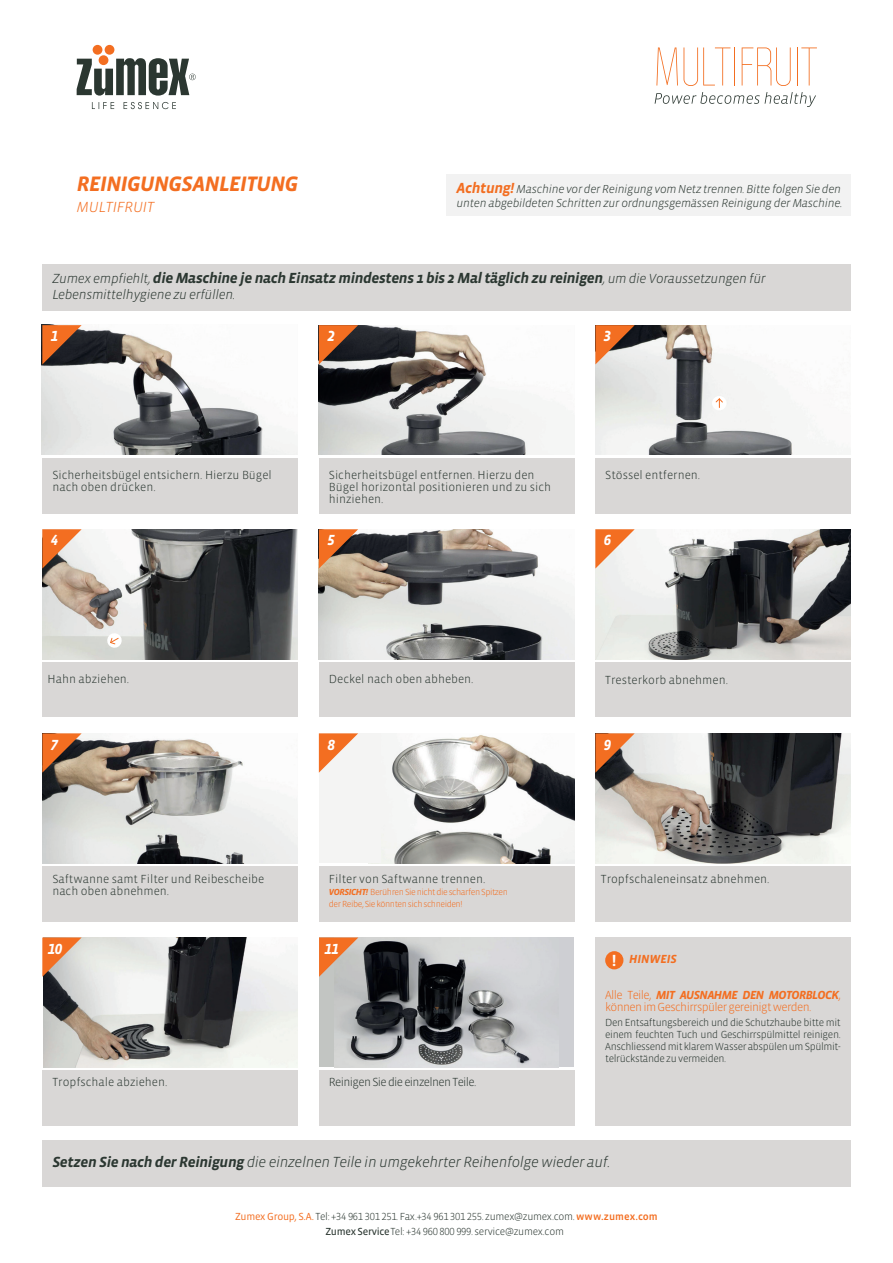
<style>
.page{position:relative;width:893px;height:1263px;background:#fff}
.page>*{position:absolute;margin:0;border:0;box-sizing:border-box;transform-origin:0 0}
.t1{font:italic 700 21.45px "Vista Sans";letter-spacing:-.025em;color:#f36e21}
.t2{font:700 16.5px "Vista Sans";color:#fff}
.t3{font:italic 700 15px "Vista Sans";letter-spacing:-.025em;color:#2b3731}
.t4{font:italic 300 15px "Vista Sans";letter-spacing:-.025em;color:#2b3731}
.t5{font:15px "Vista Sans Alt Bold Ita";color:#fff}
.t6{font:italic 300 15px "Vista Sans";letter-spacing:-.01em;color:#f36e21}
.t7{font:italic 300 13.5px "Vista Sans";letter-spacing:-.025em;color:#2b3731}
.t8{font:300 12px/12px "Vista Sans";color:#2b3731}
.t9{font:300 12px/12px "Vista Sans";letter-spacing:-.05em;color:#f36e21}
.t10{font:300 12px "Vista Sans";letter-spacing:-.05em;color:#2b3731}
.t11{font:italic 700 12px "Vista Sans";letter-spacing:-.01em;color:#f36e21}
.t12{font:italic 300 11.85px "Vista Sans";letter-spacing:-.025em;color:#2b3731}
.t13{font:300 10.5px/12px "Vista Sans";letter-spacing:-.035em;color:#2b3731;text-align:justify}
.t14{font:300 9px/12px "Vista Sans";letter-spacing:-.05em;color:#f36e21}
.s1{font-weight:700;font-size:15px;color:#f36e21}
.s2{font-weight:300;font-size:13.5px}
.s3{font-weight:700;font-style:italic}
.s4{font-weight:700}
.s5{font-weight:400;color:#f36e21}
.s6{font-family:"Vista Sans Alt"}
.s7{font-family:"Vista Sans Med";font-weight:400;color:#f36e21}
.s8{font-family:"Vista Sans Reg";font-weight:400}
</style>
<div class="page">
<img style="left:42px;top:328px;width:255px;height:127px">
<img style="left:319px;top:325px;width:255px;height:130px">
<img style="left:595px;top:325px;width:256px;height:130px">
<div style="left:42px;top:458px;width:256px;height:55px;background:#d9d7d6"></div>
<img style="left:42px;top:529px;width:256px;height:130px">
<img style="left:42px;top:738px;width:256px;height:125px">
<img style="left:595px;top:529px;width:256px;height:130px">
<img style="left:319px;top:529px;width:255px;height:130px">
<img style="left:381px;top:735px;width:193px;height:128px">
<div style="left:319px;top:733px;width:62px;height:130px;background:#f4f4f3"></div>
<div style="left:482px;top:937px;width:92px;height:130px;background:#cecfd3"></div>
<div style="left:319px;top:937px;width:93px;height:130px;background:#c2c5c2"></div>
<img style="left:335px;top:937px;width:208px;height:130px">
<img style="left:595px;top:733px;width:256px;height:130px">
<img style="left:43px;top:937px;width:255px;height:130px">
<div style="left:42px;top:1140px;width:808px;height:47px;background:#d9d7d6"></div>
<div style="left:319px;top:458px;width:255px;height:55px;background:#d9d7d6"></div>
<div style="left:595px;top:458px;width:255px;height:55px;background:#d9d7d6"></div>
<div style="left:42px;top:866px;width:256px;height:55px;background:#d9d7d6"></div>
<div style="left:319px;top:866px;width:255px;height:55px;background:#d9d7d6"></div>
<div style="left:595px;top:866px;width:255px;height:55px;background:#d9d7d6"></div>
<div style="left:42px;top:1070px;width:256px;height:55px;background:#d9d7d6"></div>
<div style="left:595px;top:937px;width:256px;height:188px;background:#d9d7d6"></div>
<div style="left:319px;top:662px;width:255px;height:55px;background:#d9d7d6"></div>
<div style="left:42px;top:662px;width:256px;height:55px;background:#d9d7d6"></div>
<div style="left:595px;top:662px;width:255px;height:55px;background:#d9d7d6"></div>
<svg style="left:42px;top:325px;width:40px;height:39px;background:#884825"></svg>
<svg style="left:319px;top:325px;width:39px;height:39px;background:#95542f"></svg>
<svg style="left:595px;top:325px;width:40px;height:39px;background:#c5845f"></svg>
<svg style="left:42px;top:529px;width:40px;height:40px;background:#d99972"></svg>
<svg style="left:319px;top:529px;width:39px;height:40px;background:#be784a"></svg>
<svg style="left:595px;top:529px;width:40px;height:40px"></svg>
<svg style="left:42px;top:733px;width:40px;height:40px;background:#ad693f"></svg>
<svg style="left:319px;top:733px;width:39px;height:40px"></svg>
<svg style="left:595px;top:733px;width:40px;height:40px;background:#ad6f4b"></svg>
<svg style="left:42px;top:937px;width:40px;height:40px;background:#dd9e78"></svg>
<div style="left:319px;top:1070px;width:256px;height:55px;background:#d9d7d6"></div>
<svg style="left:319px;top:937px;width:39px;height:40px"></svg>
<div style="left:605px;top:951px;width:18px;height:18px;background:#f36e21;border-radius:50%"></div>
<div style="left:712px;top:396px;width:14px;height:14px;background:#fff;border-radius:50%"></div>
<svg style="left:716px;top:398px;width:7px;height:9px"></svg>
<svg style="left:106px;top:632px;width:17px;height:17px"></svg>
<svg style="left:77px;top:45px;width:119px;height:64px"></svg>
<div style="left:42px;top:264px;width:808px;height:46px;background:#d9d7d6"></div>
<svg style="left:656px;top:47px;width:22px;height:39px"></svg>
<svg style="left:684px;top:47px;width:46px;height:39px"></svg>
<hr style="left:734px;top:47px;width:1px;height:39px;background:#f36e21">
<svg style="left:742px;top:47px;width:49px;height:39px"></svg>
<hr style="left:797px;top:47px;width:1px;height:39px;background:#f36e21">
<svg style="left:801px;top:47px;width:16px;height:39px"></svg>
<svg style="left:655px;top:92px;width:161px;height:15px"></svg>
<div style="left:447px;top:174px;width:404px;height:41px;background:#f2f2f2"></div>
<h1 class="t1" style="left:77px;top:173px;width:223px">REINIGUNGSANLEITUNG</h1>
<p class="t12" style="left:457px;top:183px;width:386px"><span class="s1">Achtung!</span> Maschine vor der Reinigung vom Netz trennen. Bitte folgen Sie den</p>
<p class="t6" style="left:77px;top:200px;width:79px">MULTIFRUIT</p>
<p class="t12" style="left:457px;top:197px;width:387px">unten abgebildeten Schritten zur ordnungsgemässen Reinigung der Maschine.</p>
<p class="t3" style="left:52px;top:270px;width:715px"><span class="s2">Zumex empfiehlt,</span> die Maschine je nach Einsatz mindestens 1 bis 2 Mal täglich zu reinigen<span class="s2">, um die Voraussetzungen für</span></p>
<p class="t7" style="left:52px;top:288px;width:185px">Lebensmittelhygiene zu erfüllen.</p>
<p class="t5" style="left:51px;top:329px;width:9px">1</p>
<p class="t5" style="left:327px;top:329px;width:9px">2</p>
<p class="t5" style="left:604px;top:329px;width:9px">3</p>
<p class="t8" style="left:52px;top:469px;width:221px">Sicherheitsbügel entsichern. Hierzu Bügel nach oben drücken.</p>
<p class="t8" style="left:329px;top:469px;width:224px">Sicherheitsbügel entfernen. Hierzu den<br>Bügel horizontal positionieren und zu sich hinziehen.</p>
<p class="t8" style="left:605px;top:469px;width:96px">Stössel entfernen.</p>
<p class="t5" style="left:51px;top:533px;width:9px">4</p>
<p class="t5" style="left:327px;top:533px;width:9px">5</p>
<p class="t5" style="left:604px;top:533px;width:9px">6</p>
<p class="t8" style="left:48px;top:673px;width:83px">Hahn abziehen.</p>
<p class="t8" style="left:329px;top:673px;width:146px">Deckel nach oben abheben.</p>
<p class="t8" style="left:605px;top:674px;width:124px">Tresterkorb abnehmen.</p>
<p class="t5" style="left:51px;top:737px;width:9px">7</p>
<p class="t5" style="left:327px;top:737px;width:9px">8</p>
<p class="t5" style="left:604px;top:737px;width:9px">9</p>
<p class="t8" style="left:52px;top:873px;width:214px">Saftwanne samt Filter und Reibescheibe nach oben abnehmen.</p>
<p class="t8" style="left:329px;top:873px;width:158px">Filter von Saftwanne trennen.</p>
<p class="t14" style="left:329px;top:886px;width:181px"><span class="s3">VORSICHT!</span> Berühren Sie nicht die scharfen Spitzen der Reibe, Sie könnten sich schneiden!</p>
<p class="t5" style="left:48px;top:941px;width:16px">10</p>
<p class="t5" style="left:325px;top:941px;width:16px">11</p>
<p class="t8" style="left:52px;top:1076px;width:117px">Tropfschale abziehen.</p>
<p class="t10" style="left:329px;top:1075px;width:149px">Reinigen Sie die einzelnen Teile.</p>
<p class="t8" style="left:601px;top:873px;width:170px">Tropfschaleneinsatz abnehmen.</p>
<h2 class="t2" style="left:612px;top:952px;width:6px">!</h2>
<p class="t11" style="left:629px;top:953px;width:49px">HINWEIS</p>
<p class="t9" style="left:605px;top:989px;width:237px">Alle Teile, <span class="s3">MIT AUSNAHME DEN MOTORBLOCK</span>, können im Geschirrspüler gereinigt werden.</p>
<p class="t13" style="left:605px;top:1017px;width:237px">Den Entsaftungsbereich und die Schutzhaube bitte mit einem feuchten Tuch und Geschirrspülmittel reinigen.<br>Anschliessend mit klarem Wasser abspülen um Spülmit&shy;telrückstände zu vermeiden.</p>
<p class="t4" style="left:52px;top:1155px;width:560px"><span class="s4">Setzen Sie nach der Reinigung</span> die einzelnen Teile in umgekehrter Reihenfolge wieder auf.</p>
<p class="t13" style="left:235px;top:1210px;width:424px"><span class="s5">Zumex Group, S.A.</span> Tel: <span class="s6">+34 961 301 251</span>. Fax.<span class="s6">+34 961 301 255</span>. zumex@zumex.com. <span class="s7">www.zumex.com</span></p>
<p class="t13" style="left:325px;top:1226px;width:240px"><span class="s8">Zumex Service</span>Tel: <span class="s6">+34 960 800 999</span> . service@zumex.com</p>
</div>
